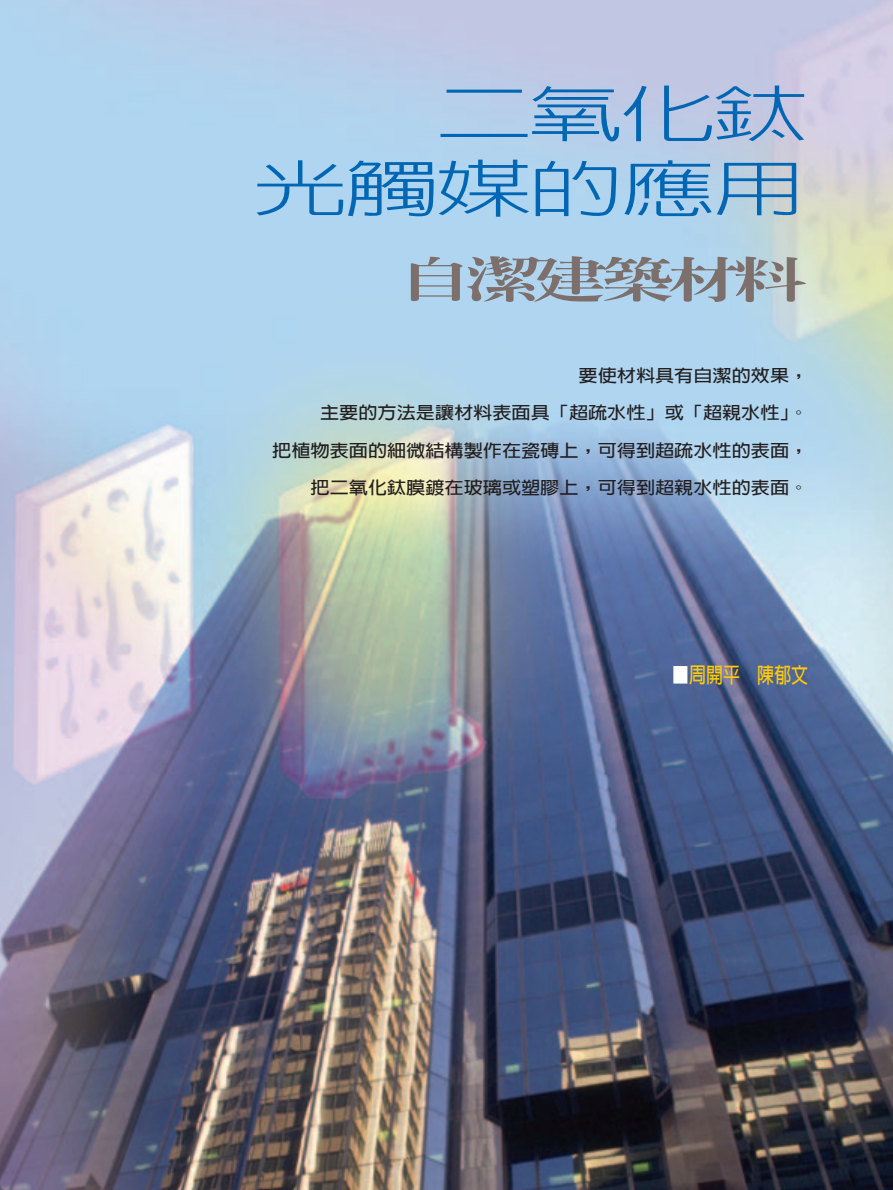
<style>
.page{position:relative;width:893px;height:1190px;background:#fff}
.page>*{position:absolute;margin:0;border:0;box-sizing:border-box;transform-origin:0 0}
.t1{font:300 61.95px/74.7px "Lin Gothic";letter-spacing:-.05em;color:#0166b3;text-align:right;scale:1.56 1}
.t2{font:800 47.55px "Inn Ming";letter-spacing:-.1em;color:#7d6f6c;scale:1.56 1}
.t3{font:700 21.3px "Lin Gothic";color:#feca0a;scale:.8 1}
.t4{font:700 17.25px/37.2px "Lin Gothic";color:#231f20;text-align:right;scale:1.11 1}
.s1{color:#fff}
</style>
<div class="page">
<img style="left:0;top:0;width:892px;height:1190px">
<h1 class="t1" style="left:252px;top:76px;width:358px">二氧化鈦<br>光觸媒的應用</h1>
<h2 class="t2" style="left:399px;top:255px;width:264px">自潔建築材料</h2>
<p class="t4" style="left:272px;top:357px;width:484px">要使材料具有自潔的效果，<br>主要的方法是讓材料表面具「超疏水性」或「超親水性」。<br>把植物表面的細微結構製作在瓷磚上，可得到超疏水性的表面，把二氧化鈦膜鍍在玻璃或塑膠上，可得到超親水性的表面。</p>
<p class="t3" style="left:672px;top:664px;width:172px"><span class="s1">■</span>周開平 陳郁文</p>
</div>
